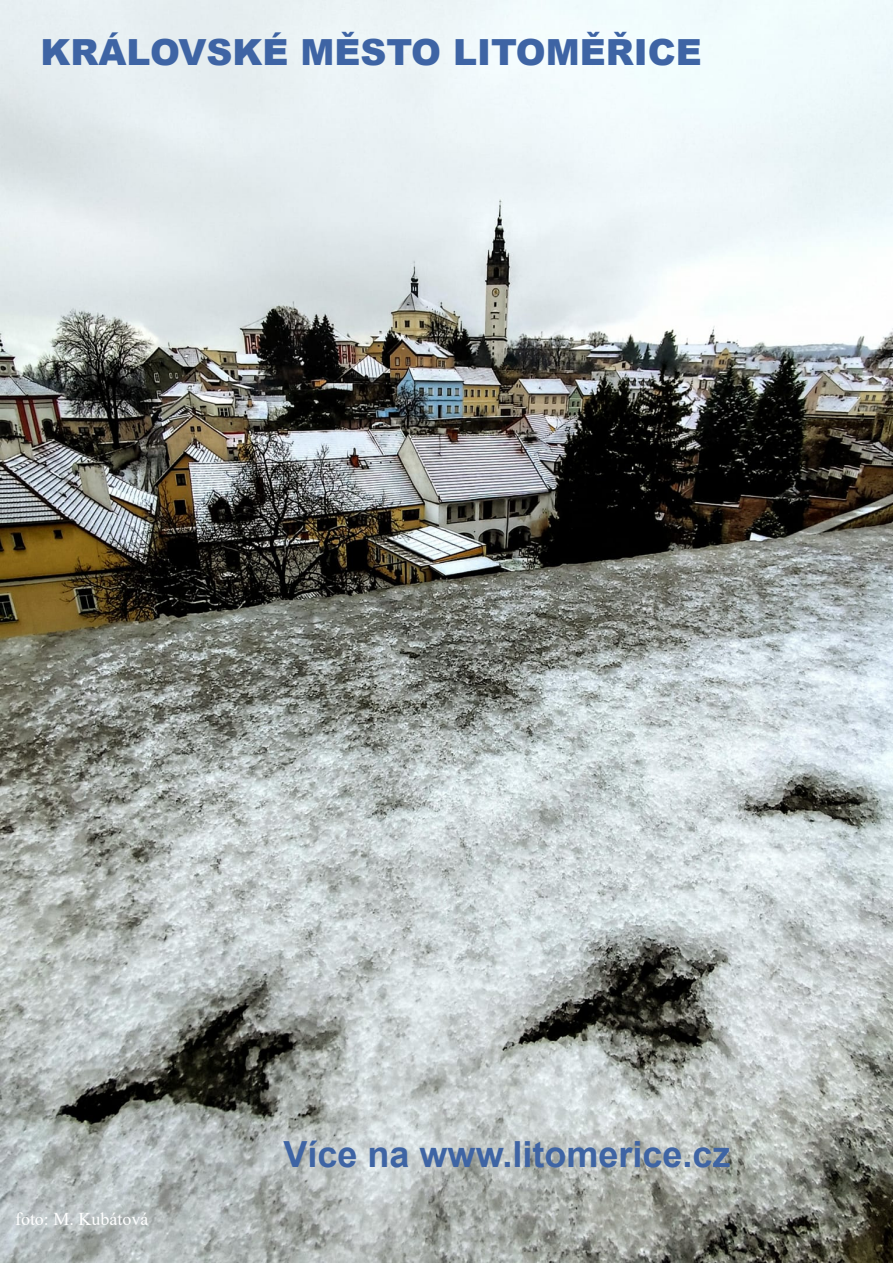
<style>
.page{position:relative;width:893px;height:1263px;background:#fff}
.page>*{position:absolute;margin:0;border:0;box-sizing:border-box;transform-origin:0 0}
.t1{font:900 36px "Arial";color:#3e64a4}
.t2{font:700 36px "Arial";color:#3e64a4}
.t3{font:18px "Times New Roman";color:#fff}
</style>
<div class="page">
<img style="left:0;top:0;width:893px;height:1263px">
<p class="t1" style="left:40px;top:25px;width:663px">KRÁLOVSKÉ MĚSTO LITOMĚŘICE</p>
<p class="t3" style="left:15px;top:1209px;width:135px">foto: M. Kubátová</p>
<p class="t2" style="left:283px;top:1134px;width:448px">Více na www.litomerice.cz</p>
</div>
